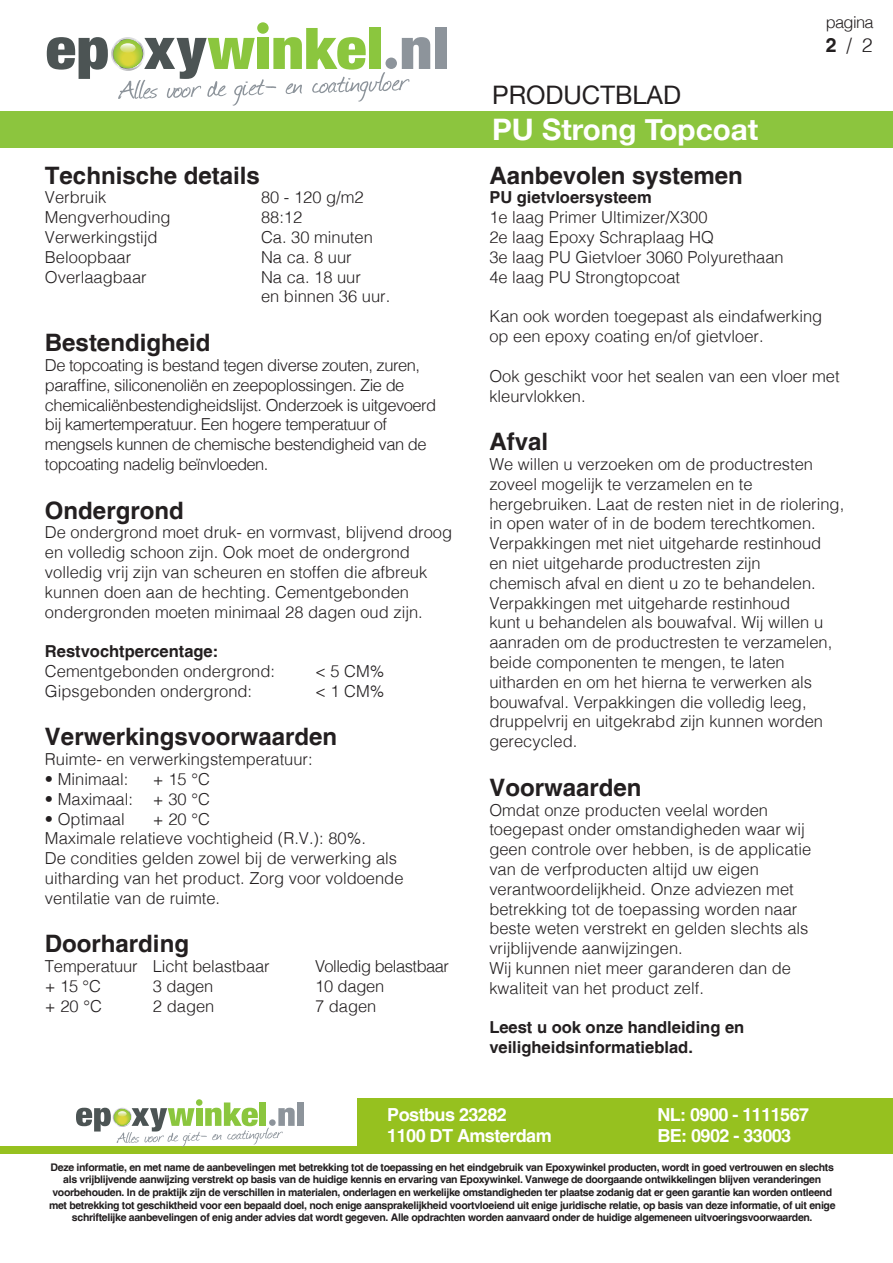
<style>
.page{position:relative;width:893px;height:1263px;background:#fff}
.page>*{position:absolute;margin:0;border:0;box-sizing:border-box;transform-origin:0 0}
.t1{font:700 29.55px "Helvetica Neue";color:#fff}
.t2{font:25.5px "Helvetica Neue";color:#231f20}
.Tussenkop{font:700 24px "Helvetica";color:#231f20}
.Tekst{font:300 19.5px "Helvetica";color:#231f20}
.t3{font:700 18px "Helvetica";letter-spacing:-.03em;color:#fff}
.Tekst-2{font:300 16.5px/19.8px "Helvetica";color:#231f20}
.Tekst-3{font:300 16.5px/19.8px "Helvetica";letter-spacing:-.03em;color:#231f20}
.Tekst-4{font:700 16.5px/19.8px "Helvetica";color:#231f20}
.t4{font:700 10.5px/12.6px "Helvetica";letter-spacing:-.03em;color:#231f20;text-align:center}
.s1{font-weight:700}
</style>
<div class="page">
<div style="left:358px;top:1097px;width:535px;height:56px;background:#96c11f"></div>
<div style="left:0;top:1147px;width:534px;height:7px;background:#96c11f"></div>
<div style="left:257px;top:22px;width:12px;height:12px;background:#8bc63e;border-radius:50%"></div>
<div style="left:435px;top:28px;width:11px;height:41px;background:#8d949b"></div>
<svg style="left:47px;top:28px;width:383px;height:78px"></svg>
<div style="left:196px;top:1099px;width:6px;height:7px;background:#8bc63e;border-radius:50%"></div>
<div style="left:297px;top:1102px;width:7px;height:24px;background:#8d949b"></div>
<svg style="left:76px;top:1102px;width:219px;height:45px"></svg>
<div style="left:0;top:111px;width:893px;height:36px;background:#8cc53e"></div>
<p class="Tussenkop" style="left:45px;top:160px;width:216px">Technische details</p>
<p class="Tekst-2" style="left:45px;top:187px;width:63px">Verbruik</p>
<p class="Tekst-2" style="left:261px;top:187px;width:104px">80 - 120 g/m2</p>
<p class="Tekst-2" style="left:45px;top:206px;width:127px">Mengverhouding</p>
<p class="Tekst-2" style="left:261px;top:206px;width:43px">88:12</p>
<p class="Tekst-2" style="left:45px;top:226px;width:114px">Verwerkingstijd</p>
<p class="Tekst-2" style="left:261px;top:226px;width:113px">Ca. 30 minuten</p>
<p class="Tekst-2" style="left:45px;top:246px;width:88px">Beloopbaar</p>
<p class="Tekst-2" style="left:261px;top:246px;width:92px">Na ca. 8 uur</p>
<p class="Tekst-2" style="left:45px;top:266px;width:103px">Overlaagbaar</p>
<p class="Tekst-2" style="left:261px;top:266px;width:101px">Na ca. 18 uur</p>
<p class="Tekst-2" style="left:261px;top:286px;width:131px">en binnen 36 uur.</p>
<p class="Tussenkop" style="left:45px;top:328px;width:167px">Bestendigheid</p>
<p class="Tekst-3" style="left:45px;top:354px;width:393px">De topcoating is bestand tegen diverse zouten, zuren, paraffine, siliconenoliën en zeepoplossingen. Zie de chemicaliënbestendigheidslijst. Onderzoek is uitgevoerd bij kamertemperatuur. Een hogere temperatuur of mengsels kunnen de chemische bestendigheid van de topcoating nadelig beïnvloeden.</p>
<p class="Tussenkop" style="left:45px;top:495px;width:140px">Ondergrond</p>
<p class="Tekst-2" style="left:45px;top:521px;width:409px">De ondergrond moet druk- en vormvast, blijvend droog en volledig schoon zijn. Ook moet de ondergrond volledig vrij zijn van scheuren en stoffen die afbreuk kunnen doen aan de hechting. Cementgebonden ondergronden moeten minimaal 28 dagen oud zijn.</p>
<p class="Tekst-4" style="left:45px;top:641px;width:175px">Restvochtpercentage:</p>
<p class="Tekst-2" style="left:45px;top:660px;width:232px">Cementgebonden ondergrond:</p>
<p class="Tekst-2" style="left:315px;top:660px;width:71px">&lt; 5 CM%</p>
<p class="Tekst-2" style="left:45px;top:680px;width:209px">Gipsgebonden ondergrond:</p>
<p class="Tekst-2" style="left:315px;top:680px;width:71px">&lt; 1 CM%</p>
<p class="Tussenkop" style="left:45px;top:722px;width:294px">Verwerkingsvoorwaarden</p>
<p class="Tekst-2" style="left:45px;top:748px;width:269px">Ruimte- en verwerkingstemperatuur:</p>
<p class="Tekst-2" style="left:45px;top:768px;width:85px">• Minimaal:</p>
<p class="Tekst-2" style="left:153px;top:768px;width:58px">+ 15 °C</p>
<p class="Tekst-2" style="left:45px;top:788px;width:166px">• Maximaal: + 30 °C</p>
<p class="Tekst-2" style="left:45px;top:808px;width:81px">• Optimaal</p>
<p class="Tekst-2" style="left:153px;top:808px;width:58px">+ 20 °C</p>
<p class="Tekst-2" style="left:45px;top:827px;width:322px">Maximale relatieve vochtigheid (R.V.): 80%.</p>
<p class="Tekst-2" style="left:45px;top:847px;width:360px">De condities gelden zowel bij de verwerking als uitharding van het product. Zorg voor voldoende ventilatie van de ruimte.</p>
<p class="Tussenkop" style="left:45px;top:929px;width:145px">Doorharding</p>
<p class="Tekst-2" style="left:45px;top:955px;width:226px">Temperatuur Licht belastbaar</p>
<p class="Tekst-3" style="left:315px;top:955px;width:136px">Volledig belastbaar</p>
<p class="Tekst-2" style="left:45px;top:975px;width:58px">+ 15 °C</p>
<p class="Tekst-2" style="left:153px;top:975px;width:62px">3 dagen</p>
<p class="Tekst-2" style="left:315px;top:975px;width:71px">10 dagen</p>
<p class="Tekst-2" style="left:45px;top:995px;width:58px">+ 20 °C</p>
<p class="Tekst-2" style="left:153px;top:995px;width:63px">2 dagen</p>
<p class="Tekst-2" style="left:315px;top:995px;width:63px">7 dagen</p>
<p class="t2" style="left:492px;top:76px;width:190px">PRODUCTBLAD</p>
<p class="t1" style="left:492px;top:106px;width:267px">PU Strong Topcoat</p>
<p class="Tekst-2" style="left:826px;top:11px;width:50px">pagina</p>
<p class="Tekst" style="left:826px;top:28px;width:48px"><span class="s1">2</span>/2</p>
<p class="Tussenkop" style="left:489px;top:160px;width:255px">Aanbevolen systemen</p>
<p class="Tekst-4" style="left:489px;top:188px;width:164px">PU gietvloersysteem</p>
<p class="Tekst-2" style="left:489px;top:206px;width:220px">1e laag Primer Ultimizer/X300</p>
<p class="Tekst-2" style="left:489px;top:226px;width:226px">2e laag Epoxy Schraplaag HQ</p>
<p class="Tekst-2" style="left:489px;top:246px;width:296px">3e laag PU Gietvloer 3060 Polyurethaan</p>
<p class="Tekst-2" style="left:489px;top:266px;width:192px">4e laag PU Strongtopcoat</p>
<p class="Tekst-2" style="left:489px;top:305px;width:334px">Kan ook worden toegepast als eindafwerking op een epoxy coating en/of gietvloer.</p>
<p class="Tekst-2" style="left:489px;top:365px;width:352px">Ook geschikt voor het sealen van een vloer met kleurvlokken.</p>
<p class="Tussenkop" style="left:489px;top:427px;width:60px">Afval</p>
<p class="Tekst-2" style="left:489px;top:453px;width:356px">We willen u verzoeken om de productresten zoveel mogelijk te verzamelen en te hergebruiken. Laat de resten niet in de riolering, in open water of in de bodem terechtkomen.<br>Verpakkingen met niet uitgeharde restinhoud<br>en niet uitgeharde productresten zijn<br>chemisch afval en dient u zo te behandelen.<br>Verpakkingen met uitgeharde restinhoud<br>kunt u behandelen als bouwafval. Wij willen u aanraden om de productresten te verzamelen, beide componenten te mengen, te laten uitharden en om het hierna te verwerken als bouwafval. Verpakkingen die volledig leeg, druppelvrij en uitgekrabd zijn kunnen worden gerecycled.</p>
<p class="Tussenkop" style="left:489px;top:772px;width:154px">Voorwaarden</p>
<p class="Tekst-2" style="left:489px;top:799px;width:323px">Omdat onze producten veelal worden toegepast onder omstandigheden waar wij geen controle over hebben, is de applicatie van de verfproducten altijd uw eigen verantwoordelijkheid. Onze adviezen met betrekking tot de toepassing worden naar beste weten verstrekt en gelden slechts als vrijblijvende aanwijzingen.</p>
<p class="Tekst-2" style="left:489px;top:957px;width:303px">Wij kunnen niet meer garanderen dan de kwaliteit van het product zelf.</p>
<p class="Tekst-4" style="left:489px;top:1017px;width:256px">Leest u ook onze handleiding en veiligheidsinformatieblad.</p>
<p class="t3" style="left:387px;top:1103px;width:121px">Postbus 23282</p>
<p class="t3" style="left:657px;top:1103px;width:153px">NL: 0900 - 1111567</p>
<p class="t3" style="left:387px;top:1125px;width:166px">1100 DT Amsterdam</p>
<p class="t3" style="left:657px;top:1125px;width:135px">BE: 0902 - 33003</p>
<p class="t4" style="left:49px;top:1160px;width:788px">Deze informatie, en met name de aanbevelingen met betrekking tot de toepassing en het eindgebruik van Epoxywinkel producten, wordt in goed vertrouwen en slechts als vrijblijvende aanwijzing verstrekt op basis van de huidige kennis en ervaring van Epoxywinkel. Vanwege de doorgaande ontwikkelingen blijven veranderingen voorbehouden. In de praktijk zijn de verschillen in materialen, onderlagen en werkelijke omstandigheden ter plaatse zodanig dat er geen garantie kan worden ontleend met betrekking tot geschiktheid voor een bepaald doel, noch enige aansprakelijkheid voortvloeiend uit enige juridische relatie, op basis van deze informatie, of uit enige schriftelijke aanbevelingen of enig ander advies dat wordt gegeven. Alle opdrachten worden aanvaard onder de huidige algemeneen uitvoeringsvoorwaarden.</p>
</div>
